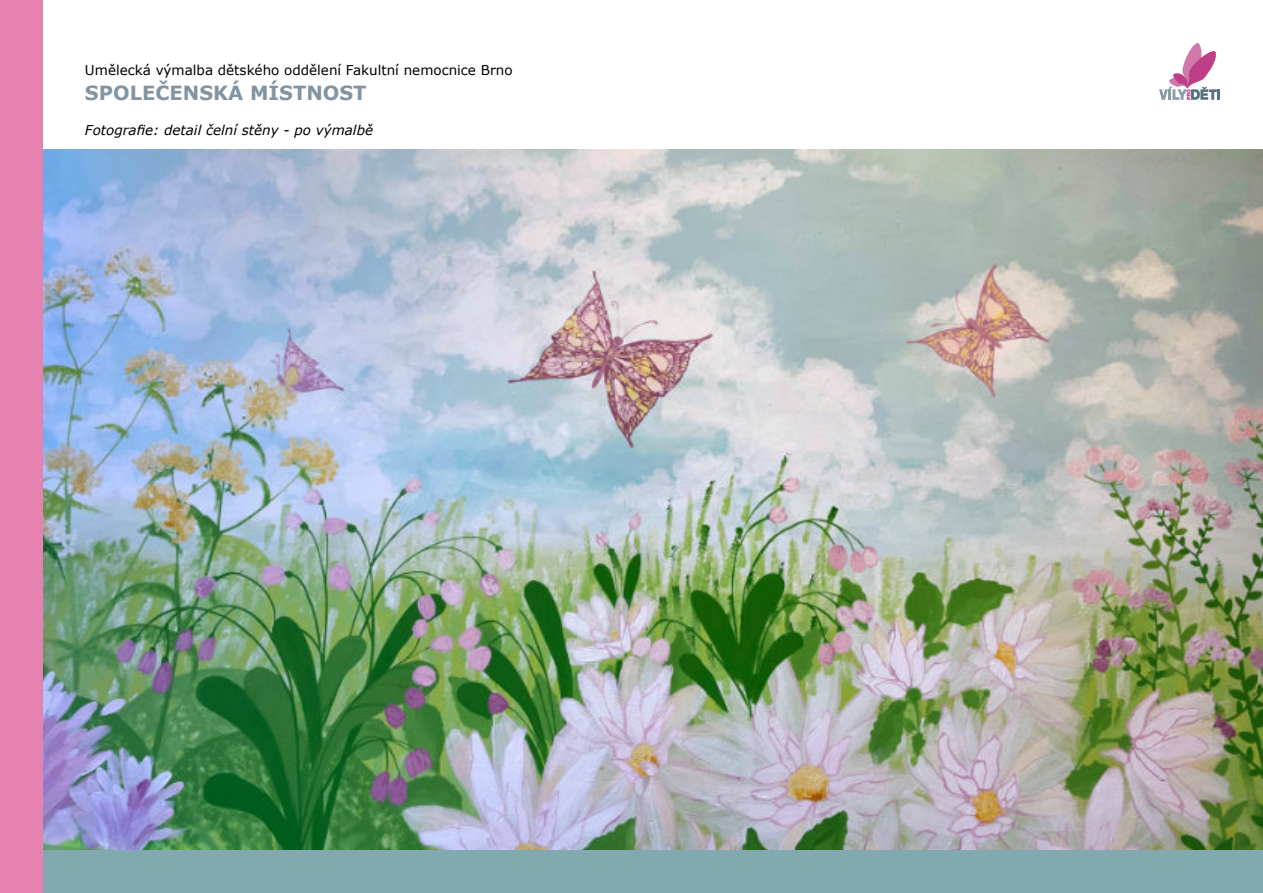
<style>
.page{position:relative;width:1263px;height:893px;background:#fff}
.page>*{position:absolute;margin:0;border:0;box-sizing:border-box;transform-origin:0 0}
.t1{font:700 19.5px "Verdana";color:#8294a1}
.t2{font:13.5px "Verdana";color:#000}
.t3{font:italic 13.5px "Verdana";color:#000}
</style>
<div class="page">
<img style="left:43px;top:149px;width:1220px;height:701px">
<svg style="left:1159px;top:43px;width:61px;height:57px"></svg>
<div style="left:0;top:850px;width:1263px;height:43px;background:#82a9af"></div>
<div style="left:0;top:0;width:43px;height:893px;background:#e682b0"></div>
<p class="t2" style="left:85px;top:65px;width:429px">Umělecká výmalba dětského oddělení Fakultní nemocnice Brno</p>
<h1 class="t1" style="left:85px;top:85px;width:283px">SPOLEČENSKÁ MÍSTNOST</h1>
<p class="t3" style="left:85px;top:125px;width:290px">Fotografie: detail čelní stěny - po výmalbě</p>
</div>
